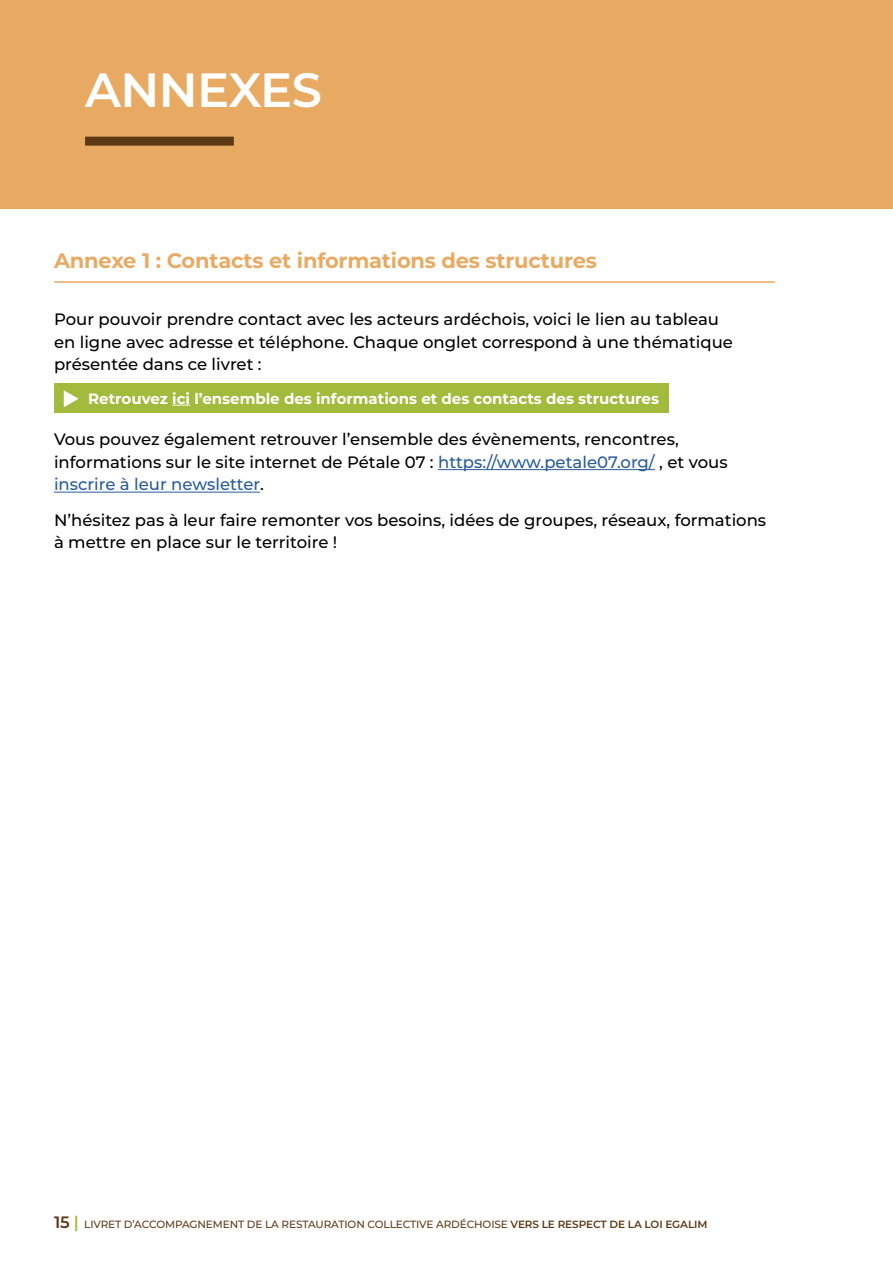
<style>
.page{position:relative;width:893px;height:1263px;background:#fff}
.page>*{position:absolute;margin:0;border:0;box-sizing:border-box;transform-origin:0 0}
.t1{font:600 48px "Montserrat";letter-spacing:-.01em;color:#fff}
.t2{font:700 21px "Montserrat";letter-spacing:-.01em;color:#e8aa63}
.t3{font:500 16.5px/22.5px "Montserrat";color:#000}
.t4{font:700 15px "Montserrat";color:#fff}
.t5{font:500 10.5px "Montserrat";letter-spacing:-.01em;color:#5e3916}
.s1{color:#275b9b}
.s2{font-weight:600;font-size:16.5px}
.s3{font-weight:600;font-size:16.5px;color:#a2bb3d}
.s4{font-weight:600}
</style>
<div class="page">
<div style="left:54px;top:384px;width:615px;height:29px;background:#a2bb3d"></div>
<div style="left:0;top:0;width:893px;height:208px;background:#e8aa63"></div>
<div style="left:85px;top:137px;width:149px;height:9px;background:#5e3916"></div>
<hr style="left:54px;top:281px;width:721px;height:2px;background:#e8aa63">
<hr style="left:438px;top:469px;width:217px;height:1px;background:#275b9b">
<hr style="left:54px;top:492px;width:206px;height:1px;background:#275b9b">
<svg style="left:64px;top:390px;width:15px;height:17px"></svg>
<svg style="left:172px;top:405px;width:18px;height:1px"></svg>
<h1 class="t1" style="left:85px;top:56px;width:239px">ANNEXES</h1>
<p class="t2" style="left:54px;top:245px;width:544px">Annexe 1 : Contacts et informations des structures</p>
<p class="t3" style="left:54px;top:308px;width:681px">Pour pouvoir prendre contact avec les acteurs ardéchois, voici le lien au tableau en ligne avec adresse et téléphone. Chaque onglet correspond à une thématique présentée dans ce livret :</p>
<p class="t4" style="left:88px;top:387px;width:572px">Retrouvez ici l’ensemble des informations et des contacts des structures</p>
<p class="t3" style="left:54px;top:428px;width:675px">Vous pouvez également retrouver l’ensemble des évènements, rencontres, informations sur le site internet de Pétale 07 : <span class="s1">https://www.petale07.org/</span> , et vous <span class="s1">inscrire à leur newsletter</span>.</p>
<p class="t3" style="left:54px;top:508px;width:714px">N’hésitez pas à leur faire remonter vos besoins, idées de groupes, réseaux, formations à mettre en place sur le territoire !</p>
<p class="t5" style="left:54px;top:1217px;width:655px"><span class="s2">15</span> <span class="s3">|</span> LIVRET D’ACCOMPAGNEMENT DE LA RESTAURATION COLLECTIVE ARDÉCHOISE <span class="s4">VERS LE RESPECT DE LA LOI EGALIM</span></p>
</div>
